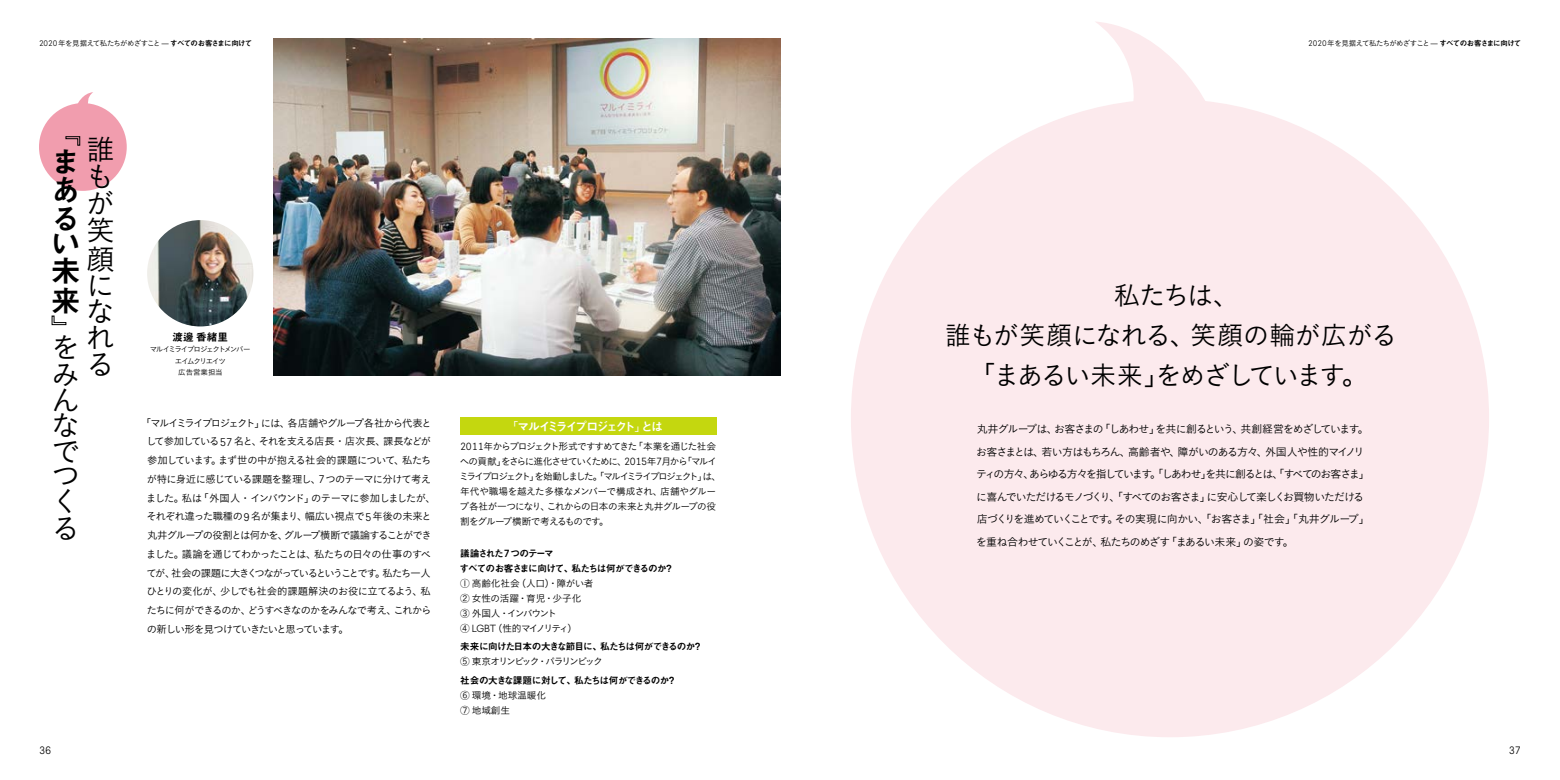
<style>
.page{position:relative;width:1560px;height:780px;background:#fff}
.page>*{position:absolute;margin:0;border:0;box-sizing:border-box;transform-origin:0 0}
.t1{font:30px/28.5px "Midashi Go Pr 6 N MB31";color:#000;text-align:justify}
.t2{font:28.75px/26.9px "Koburina Go Std N W3";color:#000}
.t3{font:26.25px/40px "Koburina Go Std N W3";letter-spacing:-.08em;color:#000;text-align:center}
.t4{font:11.88px "Midashi Go Pr 6 N MB31";letter-spacing:-.19em;color:#fff}
.t5{font:11px/22.5px "Koburina Go Std N W3";letter-spacing:-.105em;color:#000}
.t6{font:300 10.75px "Larsseit";color:#000}
.t7{font:10.62px "Midashi Go Pr 6 N MB31";color:#000}
.t8{font:10.25px/18.8px "Koburina Go Std N W3";letter-spacing:-.085em;color:#000}
.t9{font:9.75px/15px "Koburina Go Std N W3";letter-spacing:-.105em;color:#000}
.t10{font:9.75px/15px "Midashi Go Pr 6 N MB31";letter-spacing:-.105em;color:#000}
.t11{font:9.75px/15px "Koburina Go Std N W3";letter-spacing:-.05em;color:#000}
.t12{font:9.75px "Midashi Go Pr 6 N MB31";letter-spacing:-.075em;color:#000}
.t13{font:9.75px "Koburina Go Std N W3";letter-spacing:-.18em;color:#000}
.t14{font:9.75px/15px "Koburina Go Std N W3";letter-spacing:-.01em;color:#000}
.t15{font:7.5px "Koburina Go Std N W3";letter-spacing:-.08em;color:#000}
.t16{font:7.5px "Koburina Go Std N W3";letter-spacing:-.075em;color:#000}
.t17{font:7.5px/11.2px "Koburina Go Std N W3";letter-spacing:-.16em;color:#000;text-align:center}
.s1{font-family:"Larsseit";font-weight:300;font-size:8px}
.s2{font-family:"Midashi Go Pr 6 N MB31"}
.s3{font-family:"Larsseit";font-weight:300;font-size:11px}
.s4{font-family:"Koburina Go Std N W3"}
.s5{font-family:"Larsseit";font-weight:300;font-size:10.38px}
.s6{font-family:"Larsseit";font-weight:500;font-size:10.38px}
</style>
<div class="page">
<div style="left:850px;top:99px;width:638px;height:638px;background:#fceaed;border-radius:50%"></div>
<svg style="left:1096px;top:22px;width:114px;height:86px"></svg>
<div style="left:39px;top:103px;width:88px;height:88px;background:#f19dae;border-radius:50%"></div>
<svg style="left:77px;top:92px;width:16px;height:12px"></svg>
<svg style="left:65px;top:136px;width:15px;height:10px"></svg>
<svg style="left:51px;top:315px;width:15px;height:10px"></svg>
<div style="left:460px;top:417px;width:256px;height:18px;background:#c4d70f"></div>
<img style="left:273px;top:39px;width:507px;height:337px">
<img style="left:147px;top:220px;width:106px;height:106px;border-radius:53px">
<p class="t15" style="left:39px;top:37px;width:215px"><span class="s1">2020</span>年を見据えて私たちがめざすこと ̶ <span class="s2">すべてのお客さまに向けて</span></p>
<p class="t16" style="left:1307px;top:37px;width:215px"><span class="s1">2020</span>年を見据えて私たちがめざすこと ̶ <span class="s2">すべてのお客さまに向けて</span></p>
<h1 class="t1" style="left:51px;top:146px;width:27px">まある</h1>
<h1 class="t1" style="left:51px;top:229px;width:30px;line-height:26.6px">い未</h1>
<h1 class="t1" style="left:51px;top:284px;width:29px">来</h1>
<h2 class="t2" style="left:51px;top:334px;width:28px;line-height:25.9px">をみんなでつくる</h2>
<h2 class="t2" style="left:86px;top:135px;width:29px">誰もが笑顔になれる</h2>
<p class="t7" style="left:172px;top:328px;width:57px">渡邊香緒里</p>
<p class="t17" style="left:150px;top:344px;width:102px">マルイミライプロジェクトメンバーエイムクリエイツ<br>広告営業担当</p>
<p class="t8" style="left:146px;top:413px;width:291px;text-indent:-5px">「マルイミライプロジェクト」には、各店舗やグループ各社から代表として参加している<span class="s3">57</span> 名と、それを支える店長・店次長、課長などが参加しています。まず世の中が抱える社会的課題について、私たちが特に身近に感じている課題を整理し、<span class="s3">7</span>つのテーマに分けて考えました。私は「外国人・インバウンド」のテーマに参加しましたが、それぞれ違った職種の<span class="s3">9</span>名が集まり、幅広い視点で<span class="s3">5</span>年後の未来と丸井グループの役割とは何かを、グループ横断で議論することができました。議論を通じてわかったことは、私たちの日々の仕事のすべてが、社会の課題に大きくつながっているということです。私たち一人ひとりの変化が、少しでも社会的課題解決のお役に立てるよう、私たちに何ができるのか、どうすべきなのかをみんなで考え、これからの新しい形を見つけていきたいと思っています。</p>
<p class="t4" style="left:506px;top:417px;width:158px"><span class="s4">「</span>マルイミライプロジェクト<span class="s4">」</span>とは</p>
<p class="t9" style="left:459px;top:439px;width:263px"><span class="s5">2011</span>年からプロジェクト形式ですすめてきた「本業を通じた社会への貢献」をさらに進化させていくために、<span class="s5">2015</span>年<span class="s5">7</span>月から「マルイミライプロジェクト」を始動しました。「マルイミライプロジェクト」は、年代や職場を越えた多様なメンバーで構成され、店舗やグループ各社が一つになり、これからの日本の未来と丸井グループの役割をグループ横断で考えるものです。</p>
<p class="t10" style="left:459px;top:545px;width:216px">議論された<span class="s6">7</span> つのテーマ<br>すべてのお客さまに向けて、私たちは何ができるのか？</p>
<p class="t11" style="left:460px;top:575px;width:135px">① 高齢化社会（人口）・障がい者<br>② 女性の活躍・育児・少子化<br>③ 外国人・インバウント<br>④ <span class="s5">LGBT</span>（性的マイノリティ）</p>
<p class="t10" style="left:460px;top:638px;width:244px">未来に向けた日本の大きな節目に、私たちは何ができるのか？</p>
<p class="t13" style="left:460px;top:654px;width:144px">⑤ 東京オリンピック・パラリンピック</p>
<p class="t12" style="left:460px;top:672px;width:218px">社会の大きな課題に対して、私たちは何ができるのか？</p>
<p class="t14" style="left:460px;top:687px;width:88px">⑥ 環境・地球温暖化<br>⑦ 地域創生</p>
<h3 class="t3" style="left:944px;top:275px;width:454px">私たちは、<br>誰もが笑顔になれる、笑顔の輪が広がる「まあるい未来」をめざしています。</h3>
<p class="t5" style="left:976px;top:418px;width:395px">丸井グループは、お客さまの「しあわせ」を共に創るという、共創経営をめざしています。お客さまとは、若い方はもちろん、高齢者や、障がいのある方々、外国人や性的マイノリティの方々、あらゆる方々を指しています。「しあわせ」を共に創るとは、「すべてのお客さま」に喜んでいただけるモノづくり、「すべてのお客さま」に安心して楽しくお買物いただける店づくりを進めていくことです。その実現に向かい、「お客さま」「社会」「丸井グループ」を重ね合わせていくことが、私たちのめざす「まあるい未来」の姿です。</p>
<p class="t6" style="left:39px;top:743px;width:14px">36</p>
<p class="t6" style="left:1508px;top:743px;width:14px">37</p>
</div>
